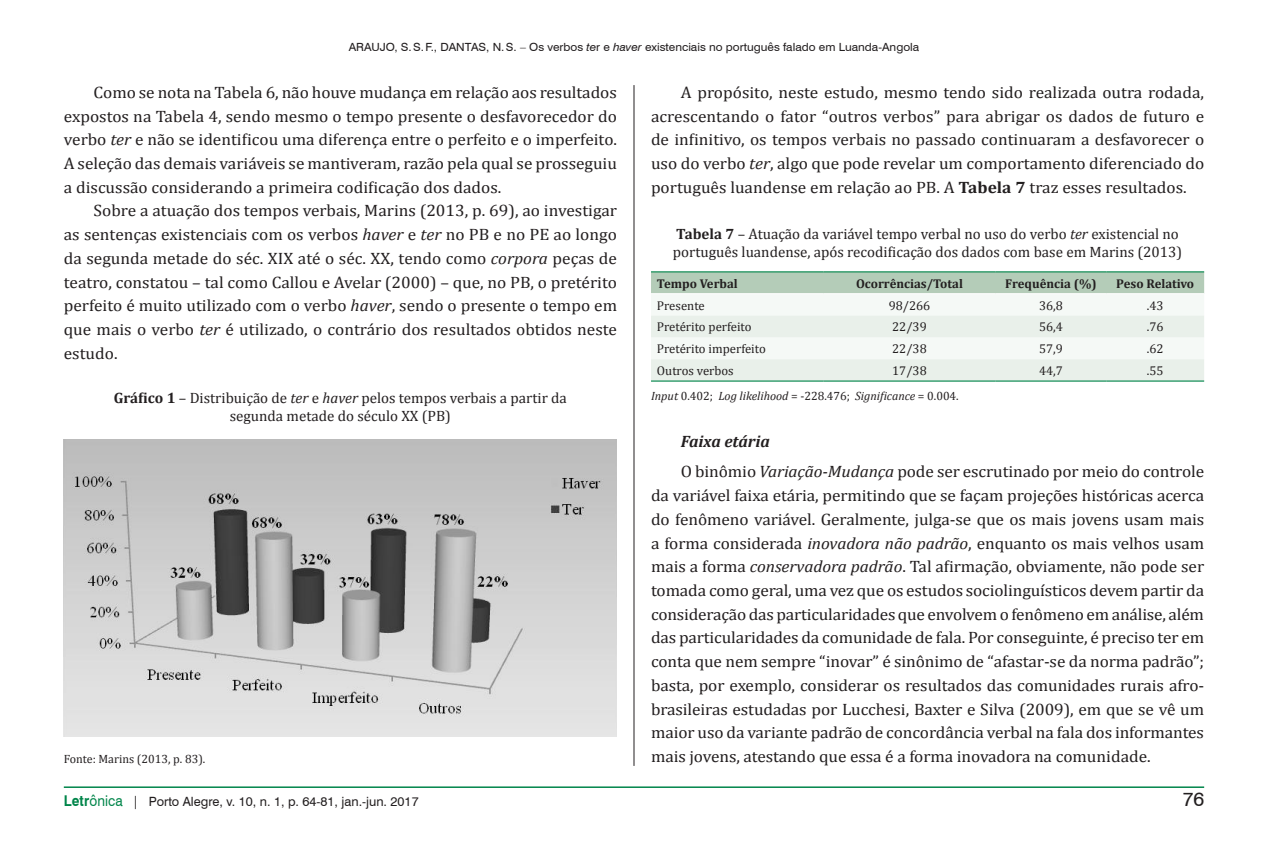
<style>
.page{position:relative;width:1268px;height:851px;background:#fff}
.page>*{position:absolute;margin:0;border:0;box-sizing:border-box;transform-origin:0 0}
.t1{font:19.5px "Swiss 721 BT";color:#231f20}
.t2{font:16.5px/23.7px "Cambria";color:#231f20;text-align:justify;scale:1.05 1}
.t3{font:15px/18px "Cambria";color:#231f20;text-align:center}
.t4{font:12.75px "Cambria";color:#231f20}
.t5{font:12.75px "Swiss 721 BT";color:#231f20}
.t6{font:700 12.75px "Cambria";color:#231f20}
.t7{font:700 12.75px "Cambria";letter-spacing:-.02em;color:#231f20}
.t8{font:italic 12px "Cambria";color:#231f20}
.t9{font:12px "Cambria";color:#231f20}
.t10{font:11.25px "Swiss 721 BT";color:#231f20;scale:1.05 1}
.s1{font-style:italic}
.s2{font-weight:700}
.s3{font-style:normal}
.s4{font-weight:700;font-style:italic}
.s5{font-weight:700;font-size:14.85px;color:#00854a}
.s6{font-size:14.85px;color:#00854a}
.s7{font-size:13.2px}
</style>
<div class="page">
<hr style="left:64px;top:786px;width:1139px;height:1px;background:#00854a">
<hr style="left:633px;top:85px;width:1px;height:680px;background:#231f20">
<svg style="left:651px;top:272px;width:552px;height:108px"></svg>
<hr style="left:651px;top:271px;width:172px;height:1px;background:#00854a">
<hr style="left:823px;top:271px;width:172px;height:1px;background:#00854a">
<hr style="left:995px;top:271px;width:111px;height:1px;background:#00854a">
<hr style="left:1106px;top:271px;width:97px;height:1px;background:#00854a">
<hr style="left:651px;top:380px;width:172px;height:1px;background:#00854a">
<hr style="left:823px;top:380px;width:172px;height:1px;background:#00854a">
<hr style="left:995px;top:380px;width:111px;height:1px;background:#00854a">
<hr style="left:1106px;top:380px;width:97px;height:1px;background:#00854a">
<hr style="left:651px;top:293px;width:172px;height:1px;background:#fff">
<hr style="left:823px;top:293px;width:172px;height:1px;background:#fff">
<hr style="left:995px;top:293px;width:111px;height:1px;background:#fff">
<hr style="left:1106px;top:293px;width:97px;height:1px;background:#fff">
<img style="left:64px;top:439px;width:553px;height:297px">
<p class="t10" style="left:348px;top:40px;width:104px">Araujo, S.S.F., Dantas</p>
<p class="t10" style="left:486px;top:40px;width:414px">, N.S. – Os verbos <span class="s1">te</span>r e <span class="s1">haver</span> existenciais no português falado em Luanda-Angola</p>
<p class="t2" style="left:64px;top:80px;width:528px;text-indent:30px">Como se nota na Tabela 6, não houve mudança em relação aos resultados expostos na Tabela 4, sendo mesmo o tempo presente o desfavorecedor do verbo <span class="s1">ter</span> e não se identificou uma diferença entre o perfeito e o imperfeito.<br>A seleção das demais variáveis se mantiveram, razão pela qual se prosseguiu a discussão considerando a primeira codificação dos dados.</p>
<p class="t2" style="left:64px;top:199px;width:528px;text-indent:30px">Sobre a atuação dos tempos verbais, Marins (2013, p. 69), ao investigar as sentenças existenciais com os verbos <span class="s1">haver</span> e <span class="s1">ter</span> no PB e no PE ao longo da segunda metade do séc. XIX até o séc. XX, tendo como <span class="s1">corpora</span> peças de teatro, constatou – tal como Callou e Avelar (2000) – que, no PB, o pretérito perfeito é muito utilizado com o verbo <span class="s1">haver</span>, sendo o presente o tempo em que mais o verbo <span class="s1">ter</span> é utilizado, o contrário dos resultados obtidos neste estudo.</p>
<p class="t3" style="left:114px;top:388px;width:454px"><span class="s2">Gráfico 1</span> – Distribuição de <span class="s1">ter</span> e <span class="s1">haver</span> pelos tempos verbais a partir da segunda metade do século XX (PB)</p>
<p class="t2" style="left:651px;top:80px;width:528px;text-indent:30px">A propósito, neste estudo, mesmo tendo sido realizada outra rodada, acrescentando o fator “outros verbos” para abrigar os dados de futuro e de infinitivo, os tempos verbais no passado continuaram a desfavorecer o uso do verbo <span class="s1">ter</span>, algo que pode revelar um comportamento diferenciado do português luandense em relação ao PB. A <span class="s2">Tabela 7</span> traz esses resultados.</p>
<p class="t3" style="left:672px;top:224px;width:510px;text-align:left"><span class="s2">Tabela 7</span> – Atuação da variável tempo verbal no uso do verbo <span class="s1">ter</span> existencial no português luandense, após recodificação dos dados com base em Marins (2013)</p>
<p class="t6" style="left:657px;top:275px;width:82px">Tempo Verbal</p>
<p class="t6" style="left:855px;top:275px;width:108px">Ocorrências/Total</p>
<p class="t6" style="left:1005px;top:275px;width:93px">Frequência (%)</p>
<p class="t7" style="left:1115px;top:275px;width:79px">Peso Relativo</p>
<p class="t4" style="left:657px;top:298px;width:49px">Presente</p>
<p class="t4" style="left:888px;top:298px;width:43px">98/266</p>
<p class="t4" style="left:1038px;top:298px;width:25px">36,8</p>
<p class="t4" style="left:1146px;top:298px;width:18px">.43</p>
<p class="t4" style="left:657px;top:319px;width:96px">Pretérito perfeito</p>
<p class="t4" style="left:892px;top:319px;width:36px">22/39</p>
<p class="t4" style="left:1038px;top:319px;width:25px">56,4</p>
<p class="t4" style="left:1146px;top:319px;width:18px">.76</p>
<p class="t4" style="left:657px;top:341px;width:110px">Pretérito imperfeito</p>
<p class="t4" style="left:892px;top:341px;width:36px">22/38</p>
<p class="t4" style="left:1038px;top:341px;width:25px">57,9</p>
<p class="t4" style="left:1146px;top:341px;width:18px">.62</p>
<p class="t4" style="left:657px;top:363px;width:78px">Outros verbos</p>
<p class="t4" style="left:892px;top:363px;width:36px">17/38</p>
<p class="t4" style="left:1038px;top:363px;width:25px">44,7</p>
<p class="t4" style="left:1146px;top:363px;width:18px">.55</p>
<p class="t8" style="left:651px;top:388px;width:309px">Input <span class="s3">0.402;</span> Log likelihood <span class="s3">= -228.476;</span> Significance <span class="s3">= 0.004.</span></p>
<p class="t2" style="left:680px;top:426px;width:500px;line-height:30.2px"><span class="s4">Faixa etária<br></span>O binômio <span class="s1">Variação-Mudança</span> pode ser escrutinado por meio do controle</p>
<p class="t2" style="left:651px;top:483px;width:528px">da variável faixa etária, permitindo que se façam projeções históricas acerca do fenômeno variável. Geralmente, julga-se que os mais jovens usam mais a forma considerada <span class="s1">inovadora não padrão</span>, enquanto os mais velhos usam mais a forma <span class="s1">conservadora padrão</span>. Tal afirmação, obviamente, não pode ser tomada como geral, uma vez que os estudos sociolinguísticos devem partir da consideração das particularidades que envolvem o fenômeno em análise, além das particularidades da comunidade de fala. Por conseguinte, é preciso ter em conta que nem sempre “inovar” é sinônimo de “afastar-se da norma padrão”; basta, por exemplo, considerar os resultados das comunidades rurais afro&shy;brasileiras estudadas por Lucchesi, Baxter e Silva (2009), em que se vê um maior uso da variante padrão de concordância verbal na fala dos informantes</p>
<p class="t9" style="left:64px;top:751px;width:143px">Fonte: Marins (2013, p. 83).</p>
<p class="t2" style="left:651px;top:744px;width:477px">mais jovens, atestando que essa é a forma inovadora na comunidade.</p>
<p class="t5" style="left:64px;top:794px;width:356px"><span class="s5">Letr</span><span class="s6">ônica</span> <span class="s7">|</span> Porto Alegre, v. 10, n. 1, p. 64-81, jan.-jun. 2017</p>
<p class="t1" style="left:1182px;top:787px;width:23px">76</p>
</div>
